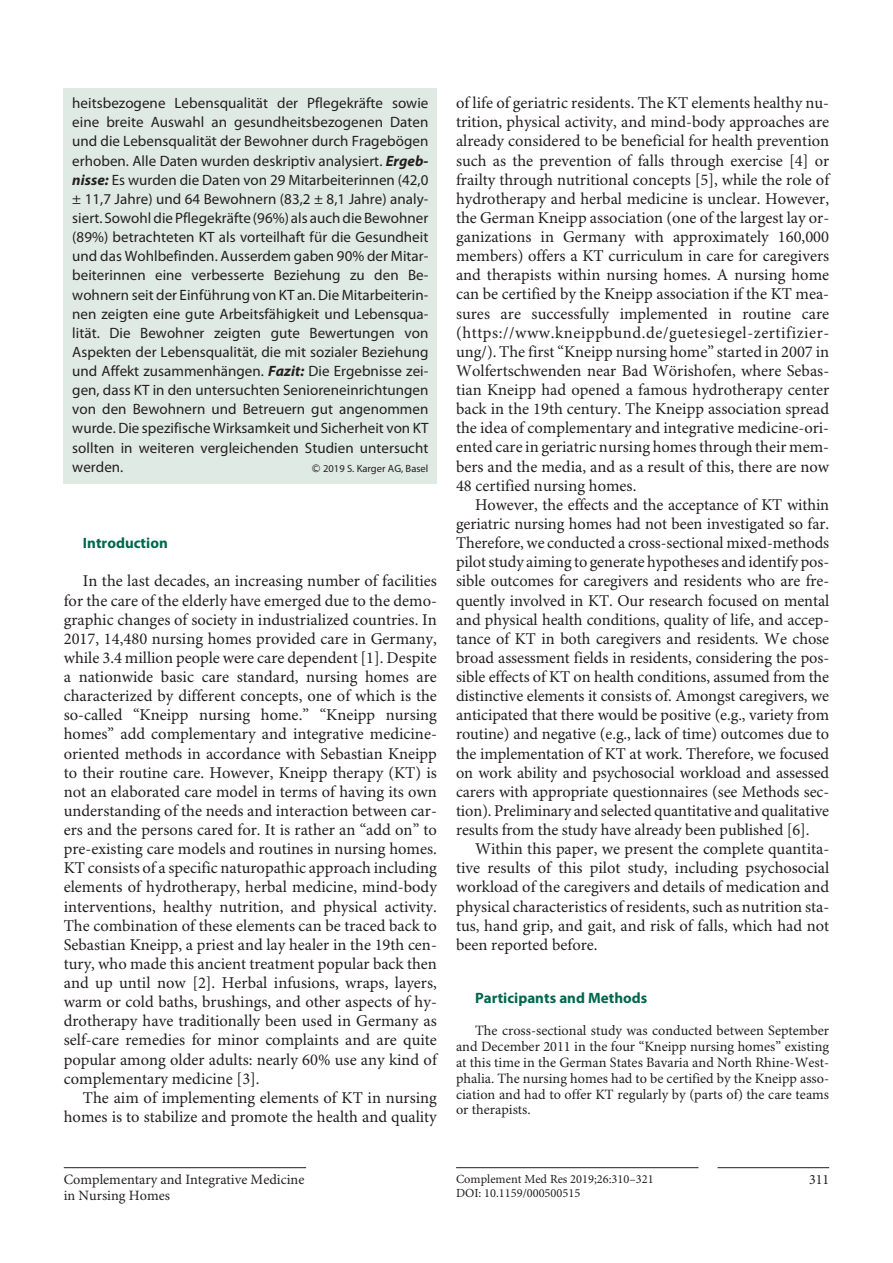
<style>
.page{position:relative;width:893px;height:1263px;background:#fff}
.page>*{position:absolute;margin:0;border:0;box-sizing:border-box;transform-origin:0 0}
.t1{font:16.5px/19px "Minion Pro";color:#231f20;text-align:justify}
.t2{font:15px/19px "Myriad Pro";letter-spacing:.005em;color:#231f20;text-align:justify}
.t3{font:700 15px "Myriad Pro";letter-spacing:.005em;color:#01674d}
.t4{font:14.25px/15.9px "Minion Pro";color:#231f20}
.t5{font:12.3px "Minion Pro";color:#231f20}
.t6{font:10.5px "Myriad Pro";letter-spacing:.005em;color:#231f20}
.s1{font-weight:700;font-style:italic}
</style>
<div class="page">
<hr style="left:718px;top:1167px;width:111px;height:1px;background:#231f20">
<hr style="left:456px;top:1167px;width:242px;height:1px;background:#231f20">
<hr style="left:64px;top:1167px;width:242px;height:1px;background:#231f20">
<div style="left:64px;top:88px;width:373px;height:395px;background:#e0eae5"></div>
<p class="t2" style="left:72px;top:94px;width:358px">heitsbezogene Lebensqualität der Pflegekräfte sowie eine breite Auswahl an gesundheitsbezogenen Daten und die Lebensqualität der Bewohner durch Fragebögen erhoben. Alle Daten wurden deskriptiv analysiert. <span class="s1">Ergeb&shy;nisse:</span> Es wurden die Daten von 29 Mitarbeiterinnen (42,0 ± 11,7 Jahre) und 64 Bewohnern (83,2 ± 8,1 Jahre) analy&shy;siert. Sowohl die Pflegekräfte (96%) als auch die Bewohner (89%) betrachteten KT als vorteilhaft für die Gesundheit und das Wohlbefinden. Ausserdem gaben 90% der Mitar&shy;beiterinnen eine verbesserte Beziehung zu den Be&shy;wohnern seit der Einführung von KT an. Die Mitarbeiterin&shy;nen zeigten eine gute Arbeitsfähigkeit und Lebensqua&shy;lität. Die Bewohner zeigten gute Bewertungen von Aspekten der Lebensqualität, die mit sozialer Beziehung und Affekt zusammenhängen. <span class="s1">Fazit:</span> Die Ergebnisse zei&shy;gen, dass KT in den untersuchten Senioreneinrichtungen von den Bewohnern und Betreuern gut angenommen wurde. Die spezifische Wirksamkeit und Sicherheit von KT sollten in weiteren vergleichenden Studien untersucht werden.</p>
<p class="t6" style="left:323px;top:462px;width:107px">2019 S. Karger AG, Basel</p>
<p class="t3" style="left:83px;top:535px;width:86px">Introduction</p>
<p class="t1" style="left:64px;top:572px;width:375px;text-indent:19px">In the last decades, an increasing number of facilities for the care of the elderly have emerged due to the demo&shy;graphic changes of society in industrialized countries. In 2017, 14,480 nursing homes provided care in Germany, while 3.4 million people were care dependent [1]. Despite a nationwide basic care standard, nursing homes are characterized by different concepts, one of which is the so-called “Kneipp nursing home.” “Kneipp nursing homes” add complementary and integrative medicine&shy;oriented methods in accordance with Sebastian Kneipp to their routine care. However, Kneipp therapy (KT) is not an elaborated care model in terms of having its own understanding of the needs and interaction between car&shy;ers and the persons cared for. It is rather an “add on” to pre-existing care models and routines in nursing homes.<br>KT consists of a specific naturopathic approach including elements of hydrotherapy, herbal medicine, mind-body interventions, healthy nutrition, and physical activity.<br>The combination of these elements can be traced back to Sebastian Kneipp, a priest and lay healer in the 19th cen&shy;tury, who made this ancient treatment popular back then and up until now [2]. Herbal infusions, wraps, layers, warm or cold baths, brushings, and other aspects of hy&shy;drotherapy have traditionally been used in Germany as self-care remedies for minor complaints and are quite popular among older adults: nearly 60% use any kind of complementary medicine [3].</p>
<p class="t1" style="left:64px;top:1089px;width:375px;text-align:right">The aim of implementing elements of KT in nursing homes is to stabilize and promote the health and quality</p>
<p class="t1" style="left:456px;top:94px;width:375px">of life of geriatric residents. The KT elements healthy nu&shy;trition, physical activity, and mind-body approaches are already considered to be beneficial for health prevention such as the prevention of falls through exercise [4] or frailty through nutritional concepts [5], while the role of hydrotherapy and herbal medicine is unclear. However, the German Kneipp association (one of the largest lay or&shy;ganizations in Germany with approximately 160,000 members) offers a KT curriculum in care for caregivers and therapists within nursing homes. A nursing home can be certified by the Kneipp association if the KT mea&shy;sures are successfully implemented in routine care (https://www.kneippbund.de/guetesiegel-zertifizier&shy;ung/). The first “Kneipp nursing home” started in 2007 in Wolfertschwenden near Bad Wörishofen, where Sebas&shy;tian Kneipp had opened a famous hydrotherapy center back in the 19th century. The Kneipp association spread the idea of complementary and integrative medicine-ori&shy;ented care in geriatric nursing homes through their mem&shy;bers and the media, and as a result of this, there are now 48 certified nursing homes.</p>
<p class="t1" style="left:456px;top:496px;width:375px;text-indent:19px">However, the effects and the acceptance of KT within geriatric nursing homes had not been investigated so far.<br>Therefore, we conducted a cross-sectional mixed-methods pilot study aiming to generate hypotheses and identify pos&shy;sible outcomes for caregivers and residents who are fre&shy;quently involved in KT. Our research focused on mental and physical health conditions, quality of life, and accep&shy;tance of KT in both caregivers and residents. We chose broad assessment fields in residents, considering the pos&shy;sible effects of KT on health conditions, assumed from the distinctive elements it consists of. Amongst caregivers, we anticipated that there would be positive (e.g., variety from routine) and negative (e.g., lack of time) outcomes due to the implementation of KT at work. Therefore, we focused on work ability and psychosocial workload and assessed carers with appropriate questionnaires (see Methods sec&shy;tion). Preliminary and selected quantitative and qualitative results from the study have already been published [6].</p>
<p class="t1" style="left:456px;top:840px;width:375px;text-indent:19px">Within this paper, we present the complete quantita&shy;tive results of this pilot study, including psychosocial workload of the caregivers and details of medication and physical characteristics of residents, such as nutrition sta&shy;tus, hand grip, and gait, and risk of falls, which had not been reported before.</p>
<p class="t3" style="left:475px;top:989px;width:174px">Participants and Methods</p>
<p class="t4" style="left:456px;top:1023px;width:375px;text-align:justify;text-indent:19px">The cross-sectional study was conducted between September and December 2011 in the four “Kneipp nursing homes” existing at this time in the German States Bavaria and North Rhine-West&shy;phalia. The nursing homes had to be certified by the Kneipp asso&shy;ciation and had to offer KT regularly by (parts of) the care teams or therapists.</p>
<p class="t4" style="left:64px;top:1172px;width:242px">Complementary and Integrative Medicine in Nursing Homes</p>
<p class="t5" style="left:456px;top:1172px;width:199px">Complement Med Res 2019;26:310–321</p>
<p class="t4" style="left:809px;top:1172px;width:22px">311</p>
<p class="t5" style="left:456px;top:1185px;width:126px">DOI: 10.1159/000500515</p>
</div>
